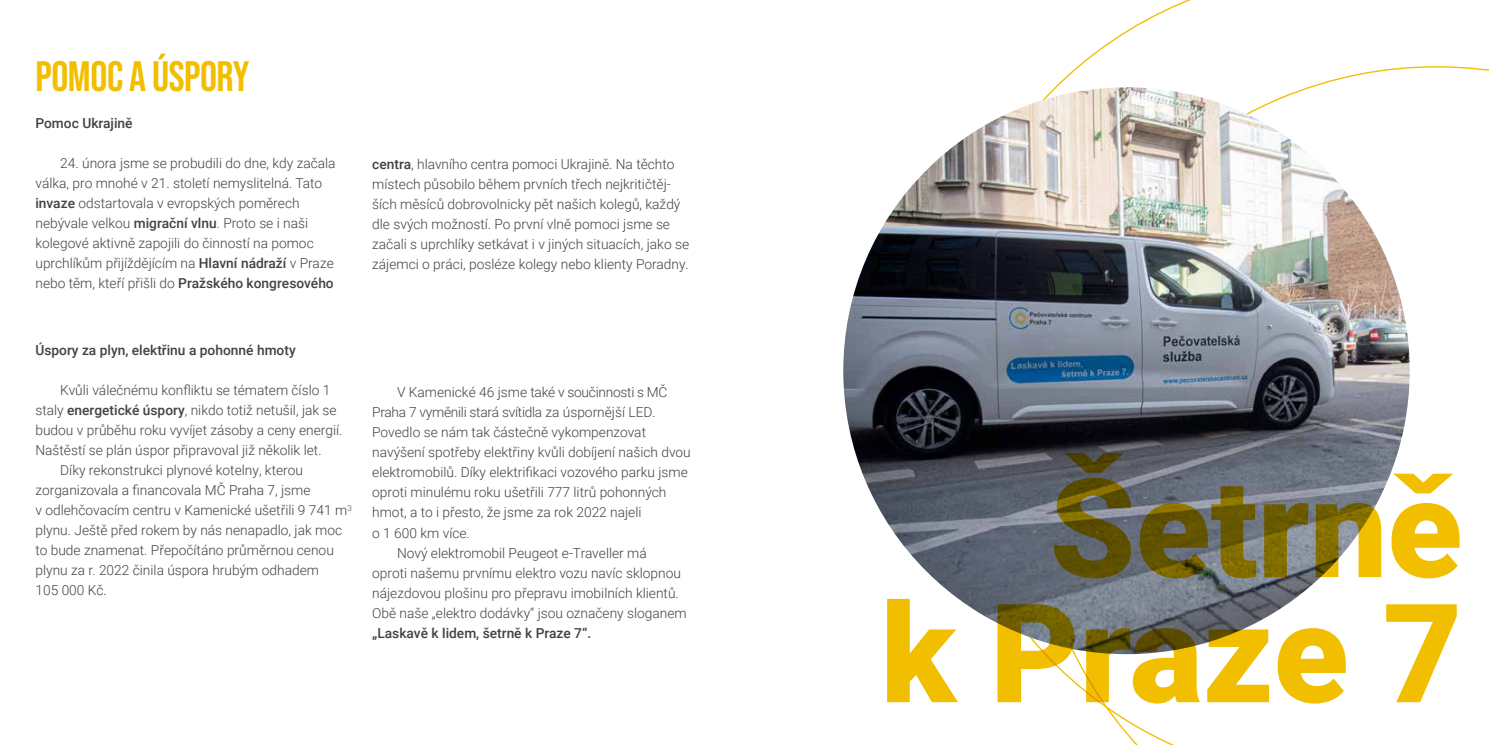
<style>
.page{position:relative;width:1489px;height:745px;background:#fff}
.page>*{position:absolute;margin:0;border:0;box-sizing:border-box;transform-origin:0 0}
.t1{font:900 137.5px/125px "Roboto";color:#f1bf00;text-align:right}
.t2{font:700 42.5px "Bebas Neue Pro";letter-spacing:-.01em;color:#f1bf00}
.t3{font:300 13.75px/20px "Roboto";color:#45413f}
.t4{font:500 13.75px "Roboto";color:#45413f}
.t5{font:300 13.75px "Roboto";letter-spacing:-.02em;color:#45413f}
.s1{font-weight:500}
</style>
<div class="page">
<svg style="left:976px;top:12px;width:512px;height:732px"></svg>
<img style="left:843px;top:87px;width:566px;height:566px;border-radius:283px">
<h2 class="t2" style="left:35px;top:52px;width:215px">POMOC A ÚSPORY</h2>
<p class="t4" style="left:35px;top:113px;width:99px">Pomoc Ukrajině</p>
<p class="t3" style="left:35px;top:152px;width:302px;text-indent:25px">24. února jsme se probudili do dne, kdy začala válka, pro mnohé v 21. století nemyslitelná. Tato <span class="s1">invaze</span> odstartovala v evropských poměrech nebývale velkou <span class="s1">migrační vlnu</span>. Proto se i naši kolegové aktivně zapojili do činností na pomoc uprchlíkům přijíždějícím na <span class="s1">Hlavní nádraží</span> v Praze nebo těm, kteří přišli do <span class="s1">Pražského kongresového</span></p>
<p class="t4" style="left:35px;top:340px;width:262px">Úspory za plyn, elektřinu a pohonné hmoty</p>
<p class="t3" style="left:60px;top:379px;width:272px">Kvůli válečnému konfliktu se tématem číslo 1</p>
<p class="t3" style="left:35px;top:399px;width:303px">staly <span class="s1">energetické úspory</span>, nikdo totiž netušil, jak se</p>
<p class="t3" style="left:35px;top:419px;width:308px">budou v průběhu roku vyvíjet zásoby a ceny energií.</p>
<p class="t3" style="left:35px;top:439px;width:288px">Naštěstí se plán úspor připravoval již několik let.</p>
<p class="t3" style="left:60px;top:459px;width:244px">Díky rekonstrukci plynové kotelny, kterou</p>
<p class="t3" style="left:35px;top:479px;width:276px">zorganizovala a financovala MČ Praha 7, jsme</p>
<p class="t3" style="left:35px;top:499px;width:318px">v odlehčovacím centru v Kamenické ušetřili 9 741 m<sup>3</sup></p>
<p class="t3" style="left:35px;top:519px;width:308px">plynu. Ještě před rokem by nás nenapadlo, jak moc</p>
<p class="t3" style="left:35px;top:539px;width:300px">to bude znamenat. Přepočítáno průměrnou cenou</p>
<p class="t3" style="left:35px;top:559px;width:285px">plynu za r. 2022 činila úspora hrubým odhadem</p>
<p class="t3" style="left:35px;top:579px;width:73px">105 000 Kč.</p>
<p class="t3" style="left:372px;top:153px;width:318px"><span class="s1">centra</span>, hlavního centra pomoci Ukrajině. Na těchto místech působilo během prvních třech nejkritičtěj&shy;ších měsíců dobrovolnicky pět našich kolegů, každý dle svých možností. Po první vlně pomoci jsme se začali s uprchlíky setkávat i v jiných situacích, jako se zájemci o práci, posléze kolegy nebo klienty Poradny.</p>
<p class="t5" style="left:397px;top:382px;width:272px">V Kamenické 46 jsme také v součinnosti s MČ</p>
<p class="t5" style="left:372px;top:402px;width:285px">Praha 7 vyměnili stará svítidla za úspornější LED.</p>
<p class="t3" style="left:372px;top:421px;width:275px">Povedlo se nám tak částečně vykompenzovat</p>
<p class="t3" style="left:372px;top:441px;width:320px">navýšení spotřeby elektřiny kvůli dobíjení našich dvou</p>
<p class="t3" style="left:372px;top:461px;width:317px">elektromobilů. Díky elektrifikaci vozového parku jsme</p>
<p class="t3" style="left:372px;top:481px;width:296px">oproti minulému roku ušetřili 777 litrů pohonných</p>
<p class="t3" style="left:372px;top:501px;width:271px">hmot, a to i přesto, že jsme za rok 2022 najeli</p>
<p class="t3" style="left:372px;top:521px;width:99px">o 1 600 km více.</p>
<p class="t3" style="left:397px;top:541px;width:251px">Nový elektromobil Peugeot e-Traveller má</p>
<p class="t3" style="left:372px;top:561px;width:310px">oproti našemu prvnímu elektro vozu navíc sklopnou</p>
<p class="t3" style="left:372px;top:581px;width:308px">nájezdovou plošinu pro přepravu imobilních klientů.</p>
<p class="t3" style="left:372px;top:601px;width:316px">Obě naše „elektro dodávky“ jsou označeny sloganem</p>
<p class="t4" style="left:372px;top:622px;width:220px">„Laskavě k lidem, šetrně k Praze 7“.</p>
<h1 class="t1" style="left:880px;top:460px;width:583px">Šetrně<br>k Praze 7</h1>
</div>
